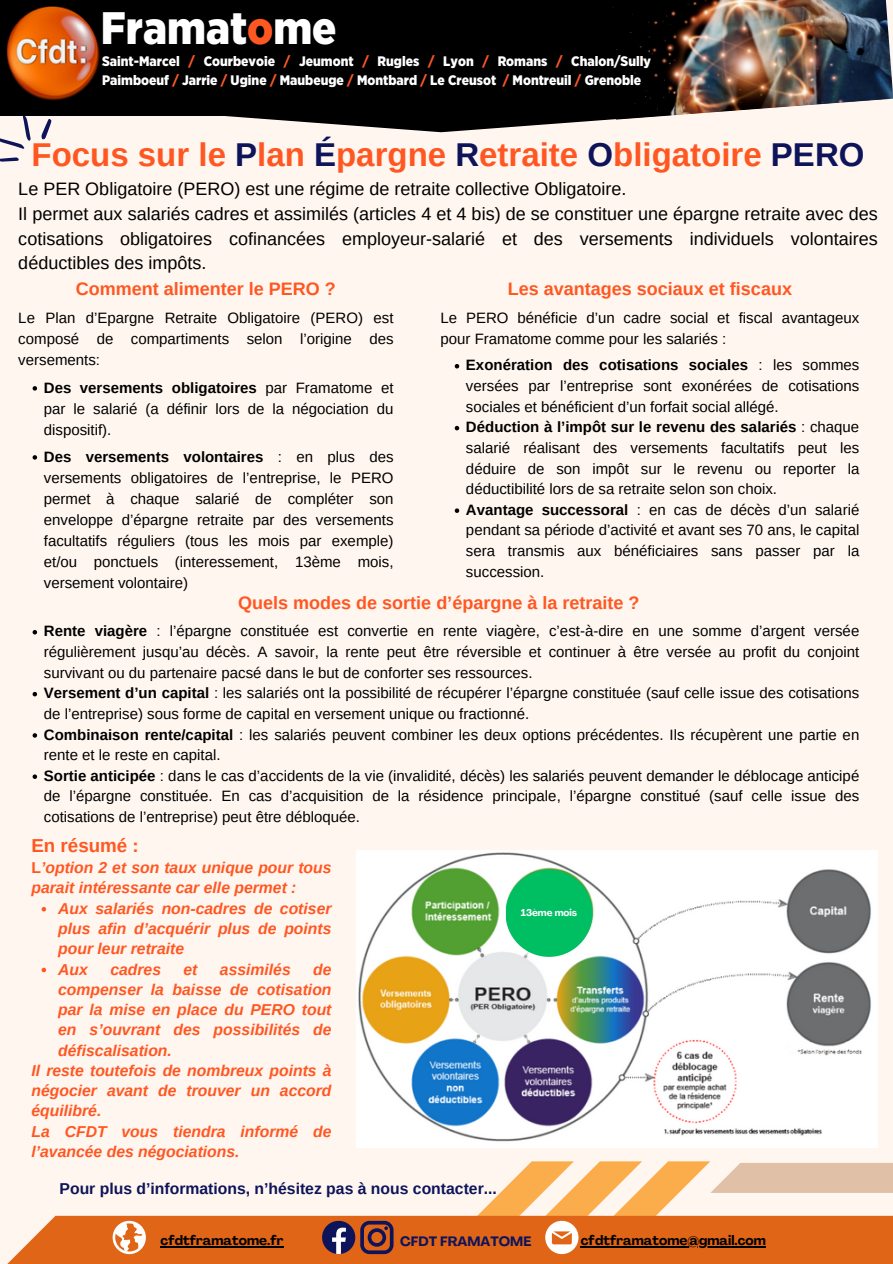
<style>
.page{position:relative;width:893px;height:1264px;background:#fff}
.page>*{position:absolute;margin:0;border:0;box-sizing:border-box;transform-origin:0 0}
.t1{font:900 45.45px "Gotham Narrow";color:#fff}
.t2{font:700 33px "Arimo";color:#ff5722}
.t3{font:700 18.75px "Arimo";color:#ff5722}
.t4{font:18px/24.8px "Arimo";color:#000}
.t5{font:700 18px "Arimo";color:#ff5722}
.t6{font:italic 700 15.75px/20.2px "Arimo";color:#ff5722}
.t7{font:700 15.75px "Arimo";color:#0d145a}
.t8{font:15px/20.7px "Arimo";color:#000;text-align:justify}
.t9{font:900 13.8px/18.9px "Gotham Narrow";color:#fff}
.t10{font:700 13.5px "Agrandir";color:#000}
.t11{font:700 13.5px "Agrandir";color:#0d145a}
.t12{font:700 9.75px "Agrandir";color:#fefefe}
.s1{color:#ff5722}
.s2{color:#0d145a}
.s3{font-weight:700}
.s4{font-style:normal}
</style>
<div class="page">
<div style="left:0;top:0;width:892px;height:1263px;background:#fff6ef"></div>
<svg style="left:0;top:0;width:607px;height:132px;background:#191818"></svg>
<img style="left:607px;top:0;width:285px;height:120px">
<div style="left:0;top:15px;width:241px;height:101px;background:#000"></div>
<img style="left:0;top:1px;width:102px;height:100px">
<svg style="left:8px;top:1161px;width:884px;height:102px"></svg>
<svg style="left:0;top:115px;width:55px;height:47px"></svg>
<hr style="left:160px;top:1246px;width:123px;height:1px;background:#000">
<hr style="left:580px;top:1246px;width:185px;height:1px;background:#000">
<svg style="left:42px;top:907px;width:4px;height:4px"></svg>
<svg style="left:42px;top:967px;width:4px;height:5px"></svg>
<svg style="left:33px;top:386px;width:4px;height:4px"></svg>
<svg style="left:33px;top:455px;width:4px;height:4px"></svg>
<svg style="left:454px;top:364px;width:5px;height:4px"></svg>
<svg style="left:454px;top:426px;width:5px;height:4px"></svg>
<svg style="left:454px;top:508px;width:5px;height:5px"></svg>
<svg style="left:33px;top:630px;width:4px;height:4px"></svg>
<svg style="left:33px;top:692px;width:4px;height:4px"></svg>
<svg style="left:33px;top:733px;width:4px;height:4px"></svg>
<svg style="left:33px;top:774px;width:4px;height:5px"></svg>
<img style="left:356px;top:850px;width:521px;height:297px">
<div style="left:505px;top:869px;width:87px;height:87px;background:#00bf63;border-radius:50%"></div>
<h1 class="t1" style="left:101px;top:7px;width:237px">Framat<span class="s1">o</span>me</h1>
<p class="t9" style="left:102px;top:53px;width:550px">Saint-Marcel <span class="s1">/</span> Courbevoie <span class="s1">/</span> Jeumont <span class="s1">/</span> Rugles <span class="s1">/</span> Lyon <span class="s1">/</span> Romans <span class="s1">/</span> Chalon/Sully<br>Paimboeuf <span class="s1">/</span> Jarrie <span class="s1">/</span> Ugine <span class="s1">/</span> Maubeuge <span class="s1">/</span> Montbard <span class="s1">/</span> Le Creusot <span class="s1">/</span> Montreuil <span class="s1">/</span> Grenoble</p>
<h4 class="t2" style="left:32px;top:136px;width:834px">Focus sur le <span class="s2">P</span>lan <span class="s2">É</span>pargne <span class="s2">R</span>etraite <span class="s2">O</span>bligatoire <span class="s2">PERO</span></h4>
<h6 class="t4" style="left:18px;top:176px;width:860px">Le PER Obligatoire (PERO) est une régime de retraite collective Obligatoire.<br>Il permet aux salariés cadres et assimilés (articles 4 et 4 bis) de se constituer une épargne retraite avec des cotisations obligatoires cofinancées employeur-salarié et des versements individuels volontaires déductibles des impôts.</h6>
<h6 class="t5" style="left:76px;top:279px;width:261px">Comment alimenter le PERO ?</h6>
<h6 class="t8" style="left:18px;top:308px;width:376px">Le Plan d’Epargne Retraite Obligatoire (PERO) est composé de compartiments selon l’origine des versements:</h6>
<h6 class="t8" style="left:44px;top:377px;width:351px"><span class="s3">Des versements obligatoires</span> par Framatome et par le salarié (a définir lors de la négociation du dispositif).</h6>
<h3 class="t8" style="left:44px;top:446px;width:351px"><span class="s3">Des versements volontaires</span> : en plus des versements obligatoires de l’entreprise, le PERO permet à chaque salarié de compléter son enveloppe d’épargne retraite par des versements facultatifs réguliers (tous les mois par exemple) et/ou ponctuels (interessement, 13ème mois, versement volontaire)</h3>
<h6 class="t5" style="left:507px;top:279px;width:286px">Les avantages sociaux et fiscaux</h6>
<h6 class="t8" style="left:440px;top:307px;width:420px">Le PERO bénéficie d’un cadre social et fiscal avantageux pour Framatome comme pour les salariés :</h6>
<h6 class="t8" style="left:466px;top:355px;width:395px"><span class="s3">Exonération des cotisations sociales</span> : les sommes versées par l’entreprise sont exonérées de cotisations sociales et bénéficient d’un forfait social allégé.</h6>
<h6 class="t8" style="left:466px;top:417px;width:395px"><span class="s3">Déduction à l’impôt sur le revenu des salariés</span> : chaque salarié réalisant des versements facultatifs peut les déduire de son impôt sur le revenu ou reporter la déductibilité lors de sa retraite selon son choix.</h6>
<h5 class="t8" style="left:466px;top:499px;width:395px"><span class="s3">Avantage successoral</span> : en cas de décès d’un salarié pendant sa période d’activité et avant ses 70 ans, le capital sera transmis aux bénéficiaires sans passer par la succession.</h5>
<h6 class="t5" style="left:238px;top:592px;width:402px">Quels modes de sortie d’épargne à la retraite ?</h6>
<h6 class="t8" style="left:44px;top:621px;width:816px"><span class="s3">Rente viagère</span> : l’épargne constituée est convertie en rente viagère, c’est-à-dire en une somme d’argent versée régulièrement jusqu’au décès. A savoir, la rente peut être réversible et continuer à être versée au profit du conjoint survivant ou du partenaire pacsé dans le but de conforter ses ressources.</h6>
<h5 class="t8" style="left:44px;top:682px;width:816px"><span class="s3">Versement d’un capital</span> : les salariés ont la possibilité de récupérer l’épargne constituée (sauf celle issue des cotisations de l’entreprise) sous forme de capital en versement unique ou fractionné.</h5>
<p class="t8" style="left:44px;top:724px;width:816px"><span class="s3">Combinaison rente/capital</span> : les salariés peuvent combiner les deux options précédentes. Ils récupèrent une partie en rente et le reste en capital.</p>
<p class="t8" style="left:44px;top:765px;width:816px"><span class="s3">Sortie anticipée</span> : dans le cas d’accidents de la vie (invalidité, décès) les salariés peuvent demander le déblocage anticipé de l’épargne constituée. En cas d’acquisition de la résidence principale, l’épargne constitué (sauf celle issue des cotisations de l’entreprise) peut être débloquée.</p>
<h3 class="t3" style="left:31px;top:834px;width:109px">En résumé :</h3>
<h3 class="t6" style="left:31px;top:857px;width:301px"><span class="s4">L</span>’option 2 et son taux unique pour tous parait intéressante car elle permet :</h3>
<h6 class="t6" style="left:58px;top:898px;width:275px;text-align:justify">Aux salariés non-cadres de cotiser plus afin d’acquérir plus de points pour leur retraite</h6>
<h6 class="t6" style="left:58px;top:958px;width:31px">Aux</h6>
<h6 class="t6" style="left:110px;top:958px;width:52px">cadres</h6>
<h6 class="t6" style="left:183px;top:958px;width:15px">et</h6>
<h6 class="t6" style="left:220px;top:958px;width:72px">assimilés</h6>
<h6 class="t6" style="left:58px;top:958px;width:275px;text-align:justify;text-indent:255px">de compenser la baisse de cotisation par la mise en place du PERO tout en s’ouvrant des possibilités de défiscalisation.</h6>
<h6 class="t6" style="left:31px;top:1060px;width:301px">Il reste toutefois de nombreux points à négocier avant de trouver un accord équilibré.<br>La CFDT vous tiendra informé de l’avancée des négociations.</h6>
<h3 class="t7" style="left:60px;top:1180px;width:439px">Pour plus d’informations, n’hésitez pas à nous contacter...</h3>
<h5 class="t12" style="left:520px;top:908px;width:58px">13ème mois</h5>
<p class="t10" style="left:160px;top:1234px;width:125px">cfdtframatome.fr</p>
<p class="t11" style="left:400px;top:1236px;width:132px">CFDT FRAMATOME</p>
<h2 class="t10" style="left:580px;top:1234px;width:187px">cfdtframatome@gmail.com</h2>
</div>
